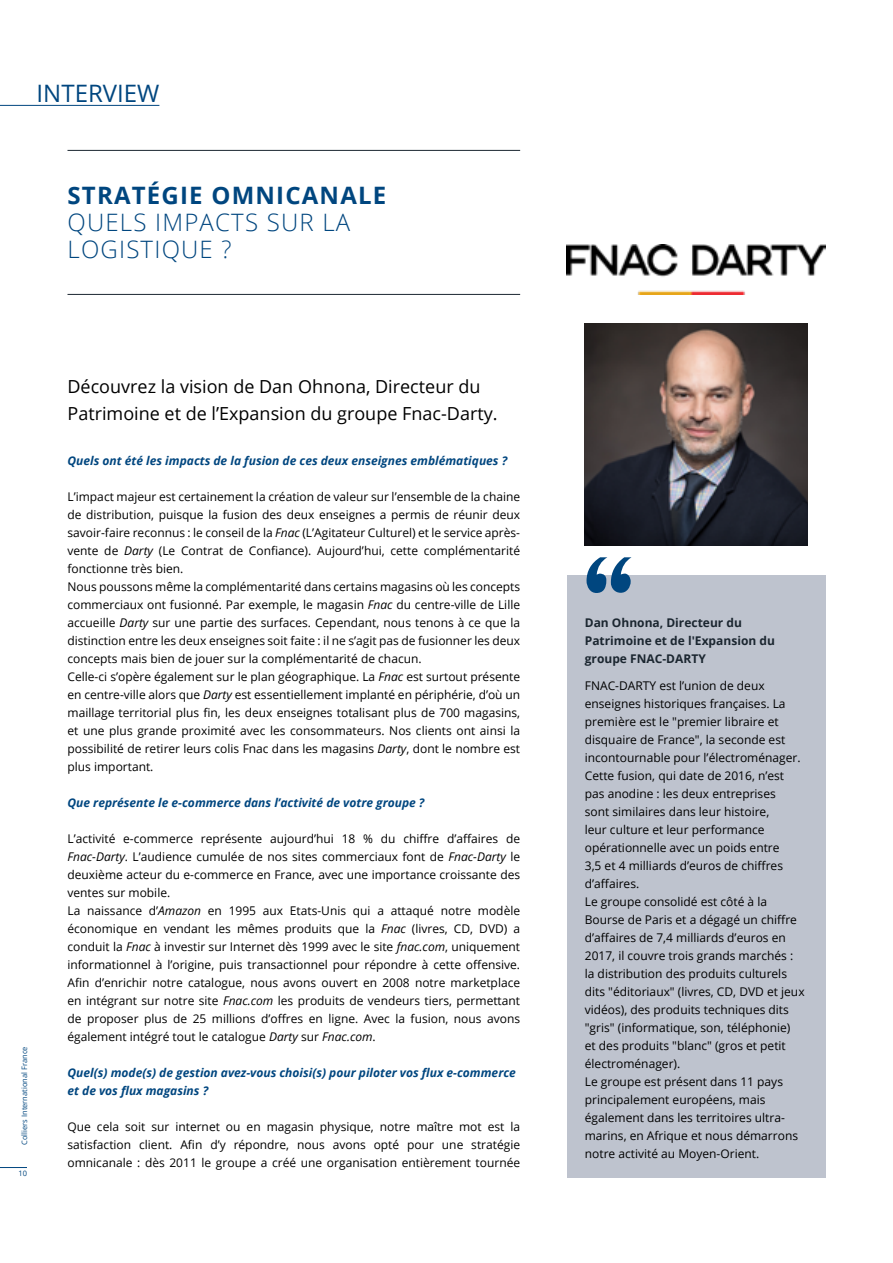
<style>
.page{position:relative;width:893px;height:1263px;background:#fff}
.page>*{position:absolute;margin:0;border:0;box-sizing:border-box;transform-origin:0 0}
.t1{font:300 24px/27px "Open Sans";letter-spacing:.05em;color:#00467f}
.t2{font:700 24px "Open Sans";letter-spacing:.05em;color:#00467f}
.t3{font:24px "Open Sans";color:#00467f}
.t4{font:18px/27px "Open Sans";color:#000}
.t5{font:12px/18px "Open Sans";color:#000}
.t6{font:italic 700 12px/18px "Open Sans";color:#00467f}
.t7{font:700 12px/18px "Open Sans";color:#1b2630}
.t8{font:7.5px "Open Sans";color:#00467f}
.s1{font-style:italic}
</style>
<div class="page">
<img style="left:585px;top:323px;width:222px;height:223px">
<img style="left:567px;top:244px;width:258px;height:50px">
<svg style="left:0;top:1167px;width:27px;height:1px"></svg>
<hr style="left:0;top:105px;width:159px;height:1px;background:#00467f">
<hr style="left:68px;top:150px;width:452px;height:1px;background:#1b2630">
<hr style="left:68px;top:294px;width:452px;height:1px;background:#1b2630">
<div style="left:567px;top:575px;width:258px;height:602px;background:#bec3ce"></div>
<svg style="left:587px;top:557px;width:44px;height:36px"></svg>
<h1 class="t3" style="left:37px;top:77px;width:124px">INTERVIEW</h1>
<h1 class="t2" style="left:68px;top:178px;width:320px">STRATÉGIE OMNICANALE</h1>
<h1 class="t1" style="left:68px;top:208px;width:284px">QUELS IMPACTS SUR LA<br>LOGISTIQUE ?</h1>
<p class="t8" style="left:19px;top:1145px;width:100px;rotate:-90deg">Colliers International France</p>
<p class="t8" style="left:18px;top:1168px;width:10px">10</p>
<h2 class="t4" style="left:68px;top:373px;width:432px">Découvrez la vision de Dan Ohnona, Directeur du<br>Patrimoine et de l’Expansion du groupe Fnac-Darty.</h2>
<p class="t6" style="left:68px;top:451px;width:441px">Quels ont été les impacts de la fusion de ces deux enseignes emblématiques ?</p>
<p class="t5" style="left:68px;top:487px;width:454px">L’impact majeur est certainement la création de valeur sur l’ensemble de la chaine de distribution, puisque la fusion des deux enseignes a permis de réunir deux savoir-faire reconnus : le conseil de la <span class="s1">Fnac</span> (L’Agitateur Culturel) et le service après&shy;vente de <span class="s1">Darty</span> (Le Contrat de Confiance). Aujourd’hui, cette complémentarité fonctionne très bien.<br>Nous poussons même la complémentarité dans certains magasins où les concepts commerciaux ont fusionné. Par exemple, le magasin <span class="s1">Fnac</span> du centre-ville de Lille accueille <span class="s1">Darty</span> sur une partie des surfaces. Cependant, nous tenons à ce que la distinction entre les deux enseignes soit faite : il ne s’agit pas de fusionner les deux concepts mais bien de jouer sur la complémentarité de chacun.<br>Celle-ci s’opère également sur le plan géographique. La <span class="s1">Fnac</span> est surtout présente en centre-ville alors que <span class="s1">Darty</span> est essentiellement implanté en périphérie, d’où un maillage territorial plus fin, les deux enseignes totalisant plus de 700 magasins, et une plus grande proximité avec les consommateurs. Nos clients ont ainsi la possibilité de retirer leurs colis Fnac dans les magasins <span class="s1">Darty</span>, dont le nombre est plus important.</p>
<p class="t6" style="left:68px;top:793px;width:358px">Que représente le e-commerce dans l’activité de votre groupe ?</p>
<p class="t5" style="left:68px;top:829px;width:454px">L’activité e-commerce représente aujourd’hui 18 % du chiffre d’affaires de <span class="s1">Fnac-Darty</span>. L’audience cumulée de nos sites commerciaux font de <span class="s1">Fnac-Darty</span> le deuxième acteur du e-commerce en France, avec une importance croissante des ventes sur mobile.<br>La naissance d’<span class="s1">Amazon</span> en 1995 aux Etats-Unis qui a attaqué notre modèle économique en vendant les mêmes produits que la <span class="s1">Fnac</span> (livres, CD, DVD) a conduit la <span class="s1">Fnac</span> à investir sur Internet dès 1999 avec le site <span class="s1">fnac.com</span>, uniquement informationnel à l’origine, puis transactionnel pour répondre à cette offensive.<br>Afin d’enrichir notre catalogue, nous avons ouvert en 2008 notre marketplace en intégrant sur notre site <span class="s1">Fnac.com</span> les produits de vendeurs tiers, permettant de proposer plus de 25 millions d’offres en ligne. Avec la fusion, nous avons également intégré tout le catalogue <span class="s1">Darty</span> sur <span class="s1">Fnac.com</span>.</p>
<p class="t6" style="left:68px;top:1063px;width:450px">Quel(s) mode(s) de gestion avez-vous choisi(s) pour piloter vos flux e-commerce et de vos flux magasins ?</p>
<p class="t5" style="left:68px;top:1117px;width:454px;text-align:justify">Que cela soit sur internet ou en magasin physique, notre maître mot est la satisfaction client. Afin d’y répondre, nous avons opté pour une stratégie omnicanale : dès 2011 le groupe a créé une organisation entièrement tournée</p>
<p class="t7" style="left:585px;top:613px;width:192px">Dan Ohnona, Directeur du<br>Patrimoine et de l'Expansion du groupe FNAC-DARTY</p>
<p class="t5" style="left:585px;top:676px;width:221px">FNAC-DARTY est l’union de deux enseignes historiques françaises. La première est le "premier libraire et disquaire de France", la seconde est incontournable pour l’électroménager.<br>Cette fusion, qui date de 2016, n’est pas anodine : les deux entreprises<br>sont similaires dans leur histoire,<br>leur culture et leur performance opérationnelle avec un poids entre<br>3,5 et 4 milliards d’euros de chiffres d’affaires.<br>Le groupe consolidé est côté à la Bourse de Paris et a dégagé un chiffre d’affaires de 7,4 milliards d’euros en 2017, il couvre trois grands marchés : la distribution des produits culturels dits "éditoriaux" (livres, CD, DVD et jeux vidéos), des produits techniques dits "gris" (informatique, son, téléphonie)<br>et des produits "blanc" (gros et petit électroménager).<br>Le groupe est présent dans 11 pays principalement européens, mais également dans les territoires ultra&shy;marins, en Afrique et nous démarrons notre activité au Moyen-Orient.</p>
</div>
